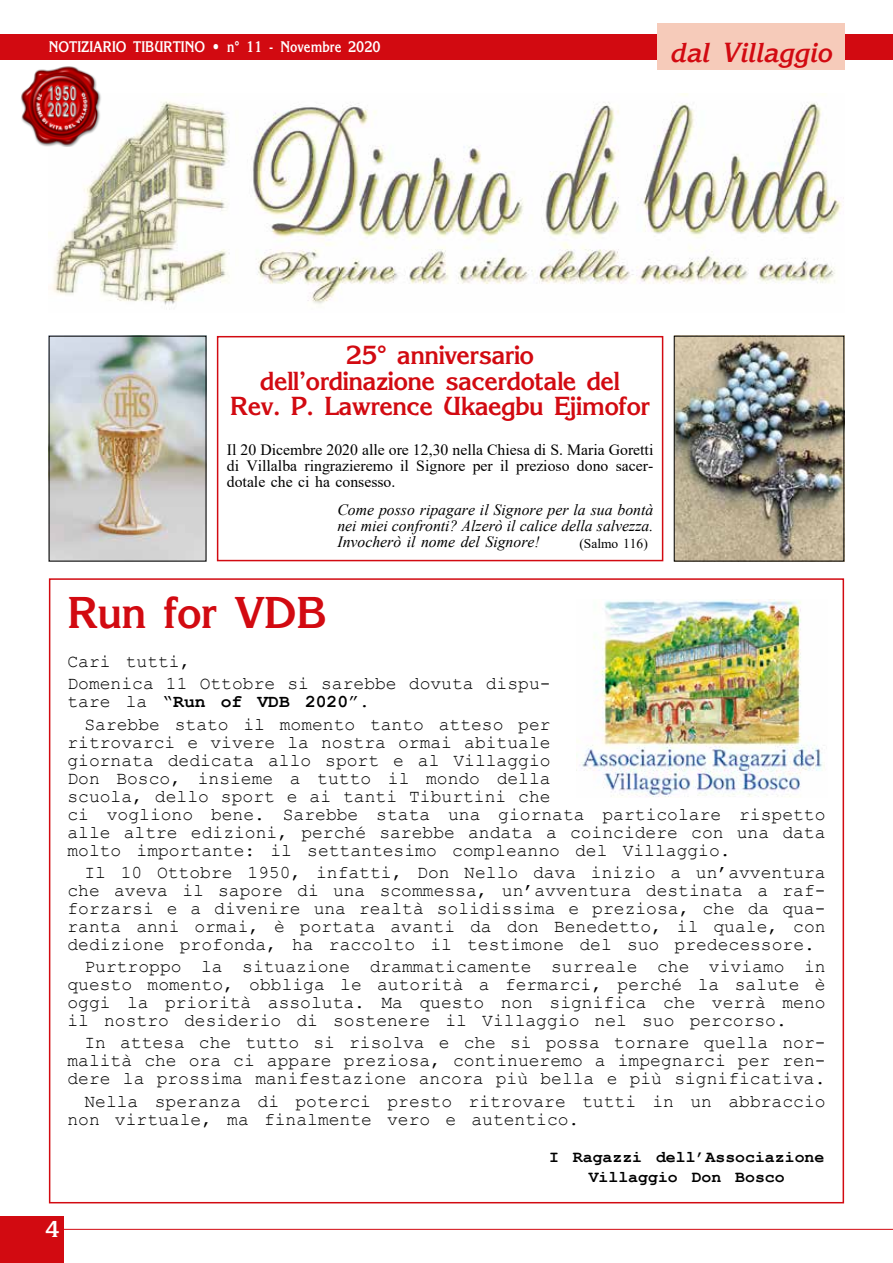
<style>
.page{position:relative;width:893px;height:1263px;background:#fff}
.page>*{position:absolute;margin:0;border:0;box-sizing:border-box;transform-origin:0 0}
.t1{font:700 43.5px "Korinna Std";letter-spacing:-.03em;color:#d20a11}
.t2{font:italic 700 27px "Korinna Std";letter-spacing:-.03em;color:#d20a11}
.t3{font:700 25.5px/25.5px "Korinna Std";letter-spacing:-.03em;color:#d20a11;text-align:center}
.t4{font:700 22.5px "Korinna Std";color:#fff}
.t5{font:18px/18px "Courier New";color:#000}
.t6{font:700 16.5px/19.5px "Courier New";color:#000;text-align:center}
.t7{font:15.75px/15.8px "Times New Roman";color:#000;text-align:justify}
.t8{font:italic 15.75px/15.8px "Times New Roman";color:#000;text-align:justify}
.t9{font:700 15px "Korinna Std";color:#fff;scale:.85 1}
.t10{font:13.5px "Times New Roman";color:#000}
.s1{font-weight:700}
</style>
<div class="page">
<hr style="left:51px;top:1229px;width:842px;height:1px;background:#d20a11">
<div style="left:0;top:1216px;width:64px;height:47px;background:#d20a11"></div>
<div style="left:0;top:34px;width:893px;height:26px;background:#d20a11"></div>
<div style="left:657px;top:23px;width:187px;height:47px;background:#f6cbba"></div>
<img style="left:576px;top:600px;width:249px;height:197px">
<img style="left:52px;top:94px;width:792px;height:211px">
<img style="left:21px;top:66px;width:86px;height:81px">
<div style="left:217px;top:336px;width:446px;height:225px;border:2px solid #d20a11"></div>
<img style="left:51px;top:338px;width:153px;height:221px">
<img style="left:676px;top:338px;width:166px;height:221px">
<div style="left:674px;top:336px;width:170px;height:225px;border:1px solid #000"></div>
<p class="t9" style="left:49px;top:37px;width:392px">NOTIZIARIO TIBURTINO • n° 11 - Novembre 2020</p>
<h2 class="t2" style="left:669px;top:36px;width:163px">dal Villaggio</h2>
<h3 class="t3" style="left:230px;top:342px;width:422px">25° anniversario<br>dell’ordinazione sacerdotale del<br>Rev. P. Lawrence Ukaegbu Ejimofor</h3>
<p class="t7" style="left:227px;top:441px;width:428px">Il 20 Dicembre 2020 alle ore 12,30 nella Chiesa di S. Maria Goretti di Villalba ringrazieremo il Signore per il prezioso dono sacer&shy;dotale che ci ha consesso.</p>
<p class="t8" style="left:337px;top:502px;width:317px">Come posso ripagare il Signore per la sua bontà nei miei confronti? Alzerò il calice della salvezza.<br>Invocherò il nome del Signore!</p>
<p class="t10" style="left:579px;top:534px;width:70px">(Salmo 116)</p>
<h1 class="t1" style="left:67px;top:585px;width:261px">Run for VDB</h1>
<p class="t5" style="left:67px;top:650px;width:485px;line-height:22.2px">Cari tutti,<br>Domenica 11 Ottobre si sarebbe dovuta dispu-</p>
<p class="t5" style="left:84px;top:690px;width:468px;line-height:22.2px;text-indent:-17px">tare la “<span class="s1">Run of VDB 2020</span>”.<br>Sarebbe stato il momento tanto atteso per</p>
<p class="t5" style="left:67px;top:732px;width:760px">ritrovarci e vivere la nostra ormai abituale<br>giornata dedicata allo sport e al Villaggio<br>Don Bosco, insieme a tutto il mondo della<br>scuola, dello sport e ai tanti Tiburtini che<br>ci vogliono bene. Sarebbe stata una giornata particolare rispetto alle altre edizioni, perché sarebbe andata a coincidere con una data molto importante: il settantesimo compleanno del Villaggio.</p>
<p class="t5" style="left:67px;top:863px;width:760px;text-align:justify;text-indent:17px">Il 10 Ottobre 1950, infatti, Don Nello dava inizio a un’avventura che aveva il sapore di una scommessa, un’avventura destinata a raf&shy;forzarsi e a divenire una realtà solidissima e preziosa, che da qua&shy;ranta anni ormai, è portata avanti da don Benedetto, il quale, con dedizione profonda, ha raccolto il testimone del suo predecessore.</p>
<p class="t5" style="left:67px;top:957px;width:760px;text-align:justify;text-indent:17px">Purtroppo la situazione drammaticamente surreale che viviamo in questo momento, obbliga le autorità a fermarci, perché la salute è oggi la priorità assoluta. Ma questo non significa che verrà meno il nostro desiderio di sostenere il Villaggio nel suo percorso.</p>
<p class="t5" style="left:67px;top:1033px;width:760px;text-align:justify;text-indent:17px">In attesa che tutto si risolva e che si possa tornare quella nor&shy;malità che ora ci appare preziosa, continueremo a impegnarci per ren&shy;dere la prossima manifestazione ancora più bella e più significativa.</p>
<p class="t5" style="left:67px;top:1091px;width:760px;text-indent:17px">Nella speranza di poterci presto ritrovare tutti in un abbraccio non virtuale, ma finalmente vero e autentico.</p>
<p class="t6" style="left:549px;top:1147px;width:277px">I Ragazzi dell’Associazione<br>Villaggio Don Bosco</p>
<p class="t4" style="left:45px;top:1214px;width:16px">4</p>
</div>
